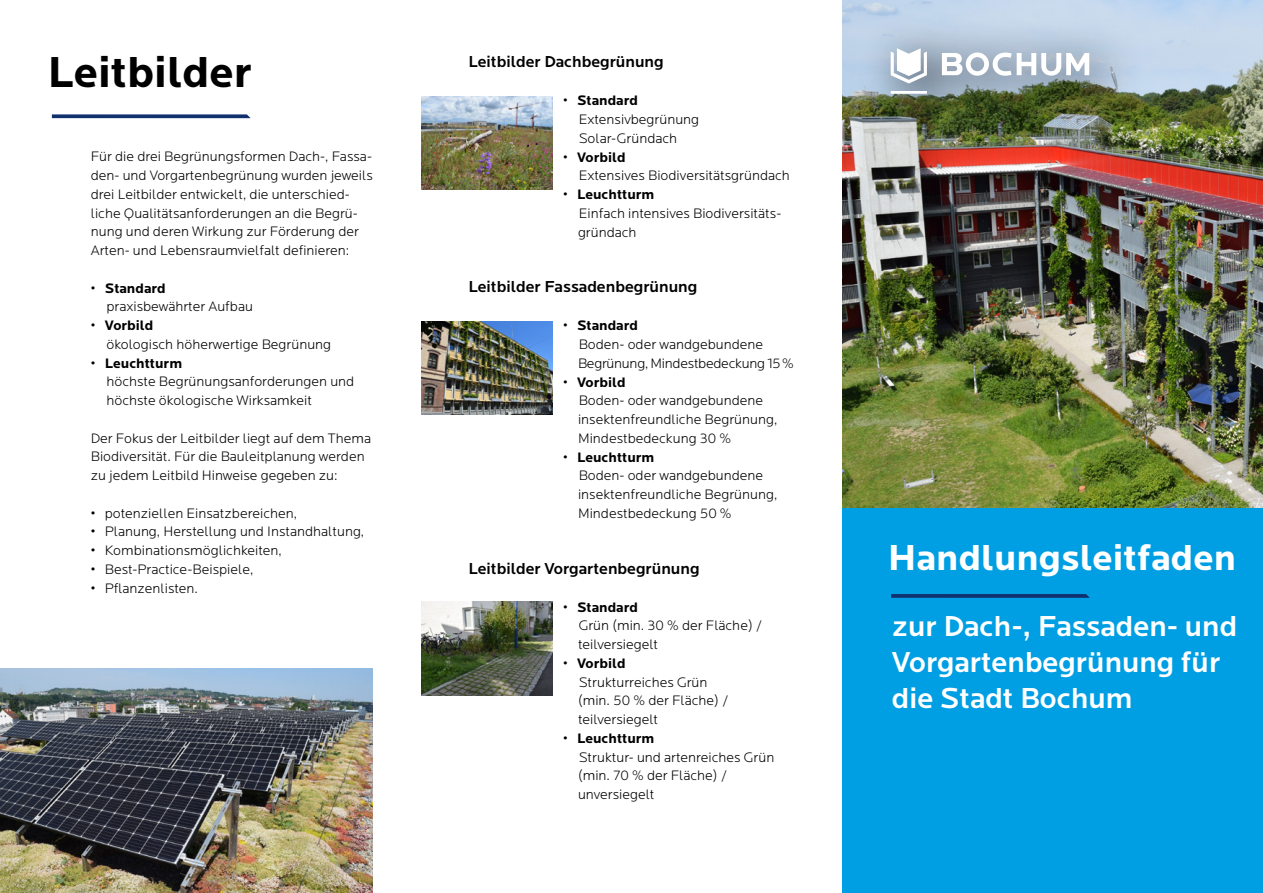
<style>
.page{position:relative;width:1263px;height:893px;background:#fff}
.page>*{position:absolute;margin:0;border:0;box-sizing:border-box;transform-origin:0 0}
.t1{font:700 45px "Locator";color:#000}
.t2{font:700 37.5px "Locator";color:#fff}
.t3{font:500 30px "Locator";color:#fff}
.t4{font:500 16.5px "Locator";color:#000}
.t5{font:300 14.25px/18.8px "Locator";color:#000}
.t6{font:700 14.25px "Locator";color:#000}
.t7{font:300 14.25px "Locator";letter-spacing:-.02em;color:#000}
.s1{font-weight:300}
</style>
<div class="page">
<img style="left:842px;top:0;width:421px;height:508px">
<img style="left:859px;top:19px;width:282px;height:128px">
<svg style="left:891px;top:48px;width:198px;height:46px"></svg>
<div style="left:842px;top:508px;width:421px;height:385px;background:#009fe3"></div>
<img style="left:0;top:668px;width:372px;height:225px">
<svg style="left:891px;top:594px;width:199px;height:4px"></svg>
<svg style="left:51px;top:114px;width:200px;height:4px"></svg>
<img style="left:421px;top:97px;width:132px;height:92px">
<img style="left:421px;top:321px;width:132px;height:94px">
<img style="left:421px;top:602px;width:132px;height:93px">
<p class="t1" style="left:48px;top:46px;width:206px">Leitbilder</p>
<p class="t5" style="left:91px;top:147px;width:284px">Für die drei Begrünungsformen Dach-, Fassa&shy;den- und Vorgartenbegrünung wurden jeweils drei Leitbilder entwickelt, die unterschied&shy;liche Qualitätsanforderungen an die Begrü&shy;nung und deren Wirkung zur Förderung der Arten- und Lebensraumvielfalt definieren:</p>
<p class="t6" style="left:91px;top:280px;width:76px"><span class="s1">•</span> Standard</p>
<p class="t5" style="left:106px;top:297px;width:148px">praxisbewährter Aufbau</p>
<p class="t6" style="left:91px;top:317px;width:64px"><span class="s1">•</span> Vorbild</p>
<p class="t5" style="left:106px;top:335px;width:226px">ökologisch höherwertige Begrünung</p>
<p class="t6" style="left:91px;top:355px;width:93px"><span class="s1">•</span> Leuchtturm</p>
<p class="t5" style="left:106px;top:372px;width:249px">höchste Begrünungsanforderungen und</p>
<p class="t5" style="left:106px;top:391px;width:207px">höchste ökologische Wirksamkeit</p>
<p class="t5" style="left:91px;top:428px;width:282px">Der Fokus der Leitbilder liegt auf dem Thema<br>Biodiversität. Für die Bauleitplanung werden zu jedem Leitbild Hinweise gegeben zu:</p>
<p class="t5" style="left:91px;top:503px;width:208px">• potenziellen Einsatzbereichen,</p>
<p class="t5" style="left:91px;top:522px;width:275px">• Planung, Herstellung und Instandhaltung,</p>
<p class="t5" style="left:91px;top:541px;width:193px">• Kombinationsmöglichkeiten,</p>
<p class="t5" style="left:91px;top:560px;width:164px">• Best-Practice-Beispiele,</p>
<p class="t5" style="left:91px;top:578px;width:109px">• Pflanzenlisten.</p>
<p class="t4" style="left:468px;top:52px;width:197px">Leitbilder Dachbegrünung</p>
<p class="t6" style="left:563px;top:92px;width:76px"><span class="s1">•</span> Standard</p>
<p class="t5" style="left:579px;top:110px;width:122px">Extensivbegrünung</p>
<p class="t5" style="left:579px;top:129px;width:100px">Solar-Gründach</p>
<p class="t6" style="left:563px;top:148px;width:64px"><span class="s1">•</span> Vorbild</p>
<p class="t5" style="left:579px;top:166px;width:213px">Extensives Biodiversitätsgründach</p>
<p class="t6" style="left:563px;top:186px;width:93px"><span class="s1">•</span> Leuchtturm</p>
<p class="t5" style="left:578px;top:204px;width:205px">Einfach intensives Biodiversitäts&shy;gründach</p>
<p class="t4" style="left:468px;top:277px;width:231px">Leitbilder Fassadenbegrünung</p>
<p class="t6" style="left:563px;top:317px;width:76px"><span class="s1">•</span> Standard</p>
<p class="t5" style="left:579px;top:335px;width:186px">Boden- oder wandgebundene</p>
<p class="t7" style="left:578px;top:355px;width:218px">Begrünung, Mindestbedeckung 15 %</p>
<p class="t6" style="left:563px;top:373px;width:64px"><span class="s1">•</span> Vorbild</p>
<p class="t5" style="left:579px;top:391px;width:186px">Boden- oder wandgebundene</p>
<p class="t5" style="left:578px;top:410px;width:201px">insektenfreundliche Begrünung,</p>
<p class="t5" style="left:578px;top:429px;width:155px">Mindestbedeckung 30 %</p>
<p class="t6" style="left:563px;top:448px;width:93px"><span class="s1">•</span> Leuchtturm</p>
<p class="t5" style="left:578px;top:466px;width:201px">Boden- oder wandgebundene insektenfreundliche Begrünung,<br>Mindestbedeckung 50 %</p>
<p class="t4" style="left:468px;top:559px;width:233px">Leitbilder Vorgartenbegrünung</p>
<p class="t6" style="left:563px;top:598px;width:76px"><span class="s1">•</span> Standard</p>
<p class="t5" style="left:579px;top:616px;width:185px">Grün (min. 30 % der Fläche) /</p>
<p class="t5" style="left:578px;top:635px;width:82px">teilversiegelt</p>
<p class="t6" style="left:563px;top:655px;width:64px"><span class="s1">•</span> Vorbild</p>
<p class="t5" style="left:579px;top:672px;width:130px">Strukturreiches Grün</p>
<p class="t5" style="left:578px;top:691px;width:152px">(min. 50 % der Fläche) /</p>
<p class="t5" style="left:578px;top:710px;width:82px">teilversiegelt</p>
<p class="t6" style="left:563px;top:730px;width:93px"><span class="s1">•</span> Leuchtturm</p>
<p class="t5" style="left:579px;top:747px;width:197px">Struktur- und artenreiches Grün</p>
<p class="t5" style="left:578px;top:766px;width:151px">(min. 70 % der Fläche) /</p>
<p class="t5" style="left:578px;top:785px;width:78px">unversiegelt</p>
<p class="t2" style="left:888px;top:536px;width:350px">Handlungsleitfaden</p>
<p class="t3" style="left:892px;top:608px;width:347px">zur Dach-, Fassaden- und</p>
<p class="t3" style="left:892px;top:644px;width:330px">Vorgartenbegrünung für</p>
<p class="t3" style="left:892px;top:680px;width:242px">die Stadt Bochum</p>
</div>
